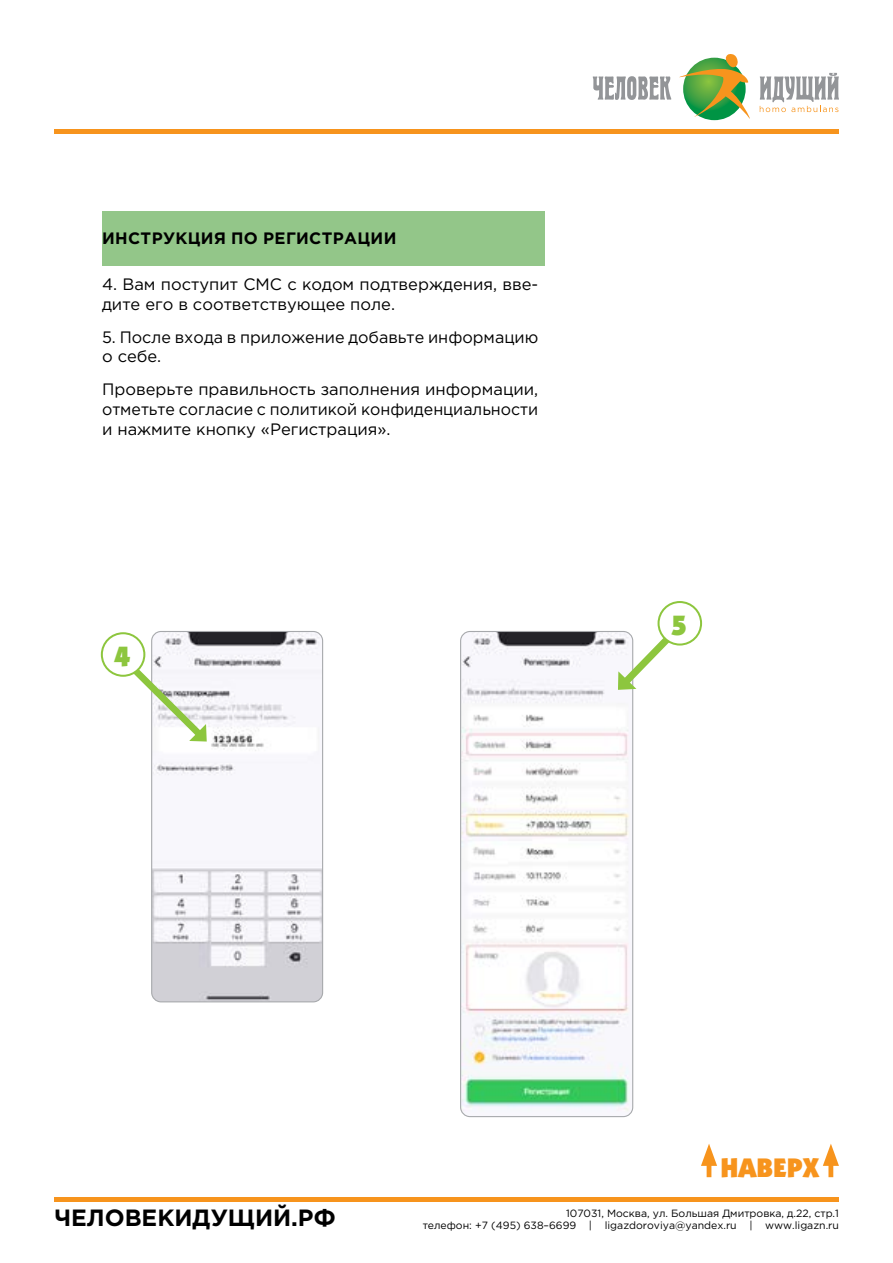
<style>
.page{position:relative;width:893px;height:1263px;background:#fff}
.page>*{position:absolute;margin:0;border:0;box-sizing:border-box;transform-origin:0 0}
.t1{font:28.2px "Kabel Ultra C";color:#8dc63e}
.t2{font:27px "Kabel Ultra C";color:#f7941d}
.t3{font:700 23.55px "Gotham Pro";color:#000}
.t4{font:16.5px/19.8px "Gotham Pro";color:#000}
.t5{font:700 16.5px "Gotham Pro";letter-spacing:.02em;color:#000}
.t6{font:10.5px/12.6px "Gotham Pro";color:#000;text-align:right}
</style>
<div class="page">
<svg style="left:593px;top:76px;width:78px;height:24px"></svg>
<svg style="left:679px;top:54px;width:71px;height:65px"></svg>
<svg style="left:760px;top:73px;width:79px;height:39px"></svg>
<hr style="left:54px;top:130px;width:785px;height:4px;background:#f7941d">
<hr style="left:54px;top:1197px;width:785px;height:4px;background:#f7941d">
<hr style="left:707px;top:1157px;width:4px;height:20px;background:#f7941d">
<svg style="left:701px;top:1144px;width:16px;height:22px"></svg>
<div style="left:828px;top:1157px;width:5px;height:20px;background:#f7941d"></div>
<svg style="left:823px;top:1144px;width:16px;height:22px"></svg>
<img style="left:462px;top:633px;width:171px;height:482px">
<div style="left:460px;top:631px;width:173px;height:486px;border:1px solid #a7a9ac;border-radius:9px"></div>
<div style="left:102px;top:211px;width:442px;height:54px;background:#93c689"></div>
<svg style="left:614px;top:631px;width:73px;height:63px"></svg>
<div style="left:658px;top:602px;width:43px;height:42px;background:#fff;border-radius:50%"></div>
<div style="left:657px;top:601px;width:45px;height:44px;border:2px solid #8dc63e;border-radius:50%"></div>
<img style="left:153px;top:633px;width:170px;height:369px">
<div style="left:151px;top:631px;width:172px;height:371px;border:1px solid #a7a9ac;border-radius:9px"></div>
<svg style="left:108px;top:643px;width:103px;height:102px"></svg>
<div style="left:102px;top:633px;width:42px;height:43px;background:#fff;border-radius:50%"></div>
<div style="left:101px;top:632px;width:44px;height:45px;border:2px solid #8dc63e;border-radius:50%"></div>
<p class="t5" style="left:102px;top:229px;width:296px">ИНСТРУКЦИЯ ПО РЕГИСТРАЦИИ</p>
<p class="t4" style="left:102px;top:274px;width:438px">4. Вам поступит СМС с кодом подтверждения, вве&shy;дите его в соответствующее поле.</p>
<p class="t4" style="left:102px;top:327px;width:438px">5. После входа в приложение добавьте информацию о себе.</p>
<p class="t4" style="left:102px;top:379px;width:438px;text-align:justify">Проверьте правильность заполнения информации, отметьте согласие с политикой конфиденциальности и нажмите кнопку «Регистрация».</p>
<h1 class="t1" style="left:114px;top:639px;width:18px">4</h1>
<h1 class="t1" style="left:671px;top:608px;width:17px">5</h1>
<h2 class="t2" style="left:721px;top:1152px;width:100px">НАВЕРХ</h2>
<h3 class="t3" style="left:54px;top:1204px;width:283px">ЧЕЛОВЕКИДУЩИЙ.РФ</h3>
<p class="t6" style="left:423px;top:1206px;width:418px">107031, Москва, ул. Большая Дмитровка, д.22, стр.1<br>телефон: +7 (495) 638–6699 | ligazdoroviya@yandex.ru | www.ligazn.ru</p>
</div>
